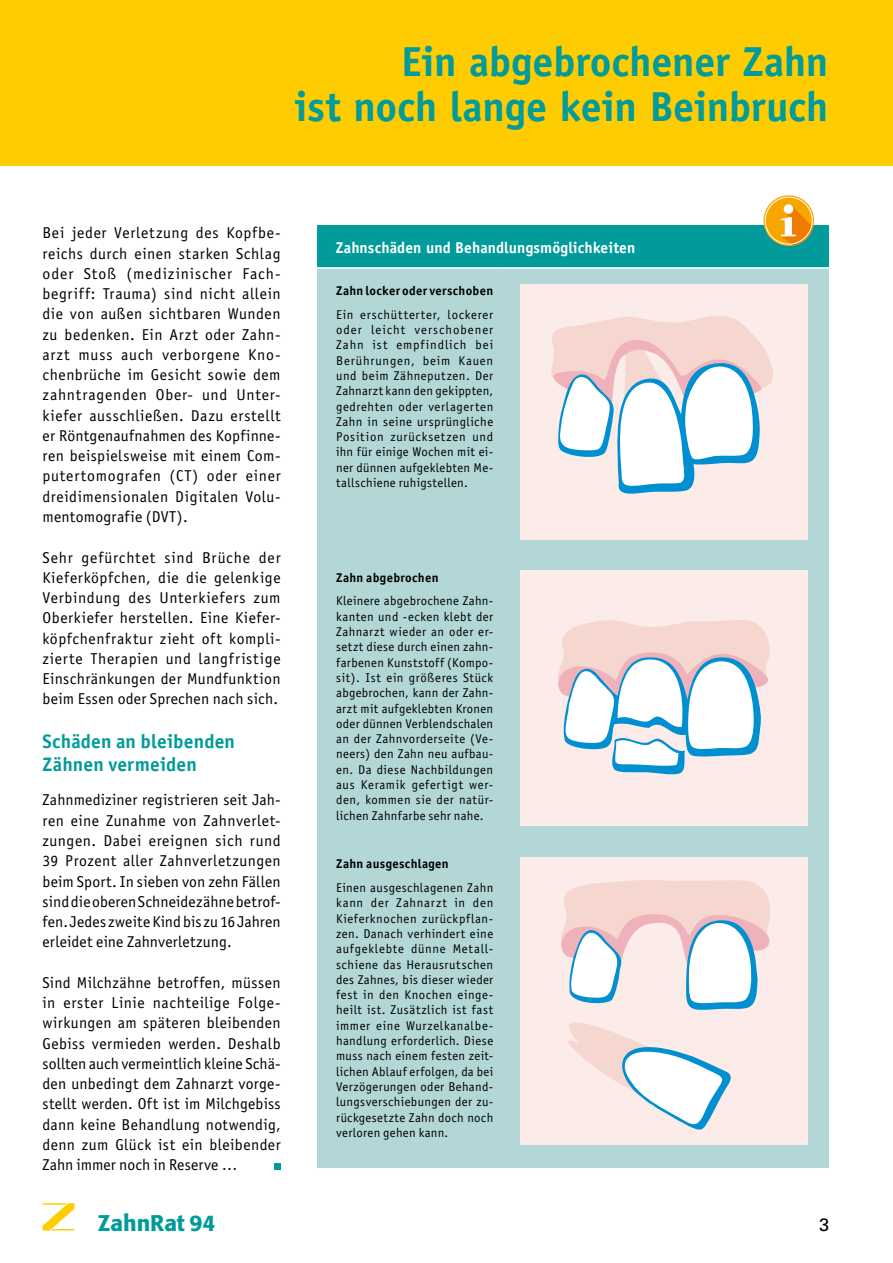
<style>
.page{position:relative;width:893px;height:1263px;background:#fff}
.page>*{position:absolute;margin:0;border:0;box-sizing:border-box;transform-origin:0 0}
.t1{font:700 42px/45px "Officina Sans";letter-spacing:-.01em;color:#009b9a;text-align:right}
.t2{font:500 22.5px "Formata";color:#009b9a}
.t3{font:700 19.5px/23.4px "Officina Sans";letter-spacing:.01em;color:#009b9a}
.t4{font:18px "Univers";color:#000}
.t5{font:15.75px/20.2px "Officina Sans";letter-spacing:.02em;color:#000;text-align:justify}
.t6{font:700 15.75px "Officina Sans";letter-spacing:.005em;color:#fff}
.t7{font:12.75px/15.3px "Officina Sans";letter-spacing:.025em;color:#000;text-align:justify}
.t8{font:700 12.75px "Officina Sans";letter-spacing:.025em;color:#000}
</style>
<div class="page">
<div style="left:0;top:0;width:893px;height:166px;background:#fc0"></div>
<svg style="left:43px;top:1203px;width:31px;height:27px"></svg>
<div style="left:317px;top:225px;width:512px;height:43px;background:#009b9a"></div>
<div style="left:317px;top:269px;width:512px;height:899px;background:#b3d7d7"></div>
<hr style="left:317px;top:267px;width:183px;height:2px;background:#fff">
<hr style="left:500px;top:267px;width:329px;height:2px;background:#fff">
<svg style="left:763px;top:195px;width:51px;height:51px"></svg>
<svg style="left:781px;top:204px;width:32px;height:42px"></svg>
<div style="left:765px;top:197px;width:47px;height:47px;border:1px solid #fff;border-radius:50%"></div>
<div style="left:274px;top:1163px;width:7px;height:6px;background:#009b9a"></div>
<div style="left:520px;top:285px;width:287px;height:255px;background:#fbece9"></div>
<svg style="left:551px;top:316px;width:222px;height:178px"></svg>
<div style="left:520px;top:571px;width:287px;height:255px;background:#fbece9"></div>
<svg style="left:558px;top:620px;width:212px;height:155px"></svg>
<div style="left:520px;top:857px;width:287px;height:288px;background:#fbece9"></div>
<svg style="left:568px;top:1022px;width:163px;height:108px"></svg>
<svg style="left:561px;top:880px;width:209px;height:130px"></svg>
<h1 class="t1" style="left:295px;top:39px;width:535px">Ein abgebrochener Zahn<br>ist noch lange kein Beinbruch</h1>
<p class="t5" style="left:43px;top:223px;width:240px">Bei jeder Verletzung des Kopfbe&shy;reichs durch einen starken Schlag oder Stoß (medizinischer Fach&shy;begriff: Trauma) sind nicht allein die von außen sichtbaren Wunden zu bedenken. Ein Arzt oder Zahn&shy;arzt muss auch verborgene Kno&shy;chenbrüche im Gesicht sowie dem zahntragenden Ober- und Unter&shy;kiefer ausschließen. Dazu erstellt er Röntgenaufnahmen des Kopfinne&shy;ren beispielsweise mit einem Com&shy;putertomografen (CT) oder einer dreidimensionalen Digitalen Volu&shy;mentomografie (DVT).</p>
<p class="t5" style="left:43px;top:547px;width:240px">Sehr gefürchtet sind Brüche der Kieferköpfchen, die die gelenkige Verbindung des Unterkiefers zum Oberkiefer herstellen. Eine Kiefer&shy;köpfchenfraktur zieht oft kompli&shy;zierte Therapien und langfristige Einschränkungen der Mundfunktion beim Essen oder Sprechen nach sich.</p>
<p class="t3" style="left:43px;top:729px;width:194px">Schäden an bleibenden<br>Zähnen vermeiden</p>
<p class="t5" style="left:43px;top:790px;width:240px">Zahnmediziner registrieren seit Jah&shy;ren eine Zunahme von Zahnverlet&shy;zungen. Dabei ereignen sich rund 39 Prozent aller Zahnverletzungen beim Sport. In sieben von zehn Fällen sind die oberen Schneidezähne betrof&shy;fen. Jedes zweite Kind bis zu 16 Jahren erleidet eine Zahnverletzung.</p>
<p class="t5" style="left:43px;top:972px;width:240px">Sind Milchzähne betroffen, müssen in erster Linie nachteilige Folge&shy;wirkungen am späteren bleibenden Gebiss vermieden werden. Deshalb sollten auch vermeintlich kleine Schä&shy;den unbedingt dem Zahnarzt vorge&shy;stellt werden. Oft ist im Milchgebiss dann keine Behandlung notwendig, denn zum Glück ist ein bleibender Zahn immer noch in Reserve …</p>
<h2 class="t2" style="left:98px;top:1209px;width:119px">ZahnRat 94</h2>
<p class="t6" style="left:336px;top:238px;width:301px">Zahnschäden und Behandlungsmöglichkeiten</p>
<p class="t8" style="left:336px;top:283px;width:159px">Zahn locker oder verschoben</p>
<p class="t7" style="left:336px;top:307px;width:159px">Ein erschütterter, lockerer oder leicht verschobener Zahn ist empfindlich bei Berührungen, beim Kauen und beim Zähneputzen. Der Zahnarzt kann den gekippten, gedrehten oder verlagerten Zahn in seine ursprüngliche Position zurücksetzen und ihn für einige Wochen mit ei&shy;ner dünnen aufgeklebten Me&shy;tallschiene ruhigstellen.</p>
<p class="t8" style="left:336px;top:569px;width:104px">Zahn abgebrochen</p>
<p class="t7" style="left:336px;top:593px;width:159px">Kleinere abgebrochene Zahn&shy;kanten und -ecken klebt der Zahnarzt wieder an oder er&shy;setzt diese durch einen zahn&shy;farbenen Kunststoff (Kompo&shy;sit). Ist ein größeres Stück abgebrochen, kann der Zahn&shy;arzt mit aufgeklebten Kronen oder dünnen Verblendschalen an der Zahnvorderseite (Ve&shy;neers) den Zahn neu aufbau&shy;en. Da diese Nachbildungen aus Keramik gefertigt wer&shy;den, kommen sie der natür&shy;lichen Zahnfarbe sehr nahe.</p>
<p class="t8" style="left:336px;top:856px;width:114px">Zahn ausgeschlagen</p>
<p class="t7" style="left:336px;top:880px;width:159px">Einen ausgeschlagenen Zahn kann der Zahnarzt in den Kieferknochen zurückpflan&shy;zen. Danach verhindert eine aufgeklebte dünne Metall&shy;schiene das Herausrutschen des Zahnes, bis dieser wieder fest in den Knochen einge&shy;heilt ist. Zusätzlich ist fast immer eine Wurzelkanalbe&shy;handlung erforderlich. Diese muss nach einem festen zeit&shy;lichen Ablauf erfolgen, da bei Verzögerungen oder Behand&shy;lungsverschiebungen der zu&shy;rückgesetzte Zahn doch noch verloren gehen kann.</p>
<p class="t4" style="left:819px;top:1213px;width:12px">3</p>
</div>
